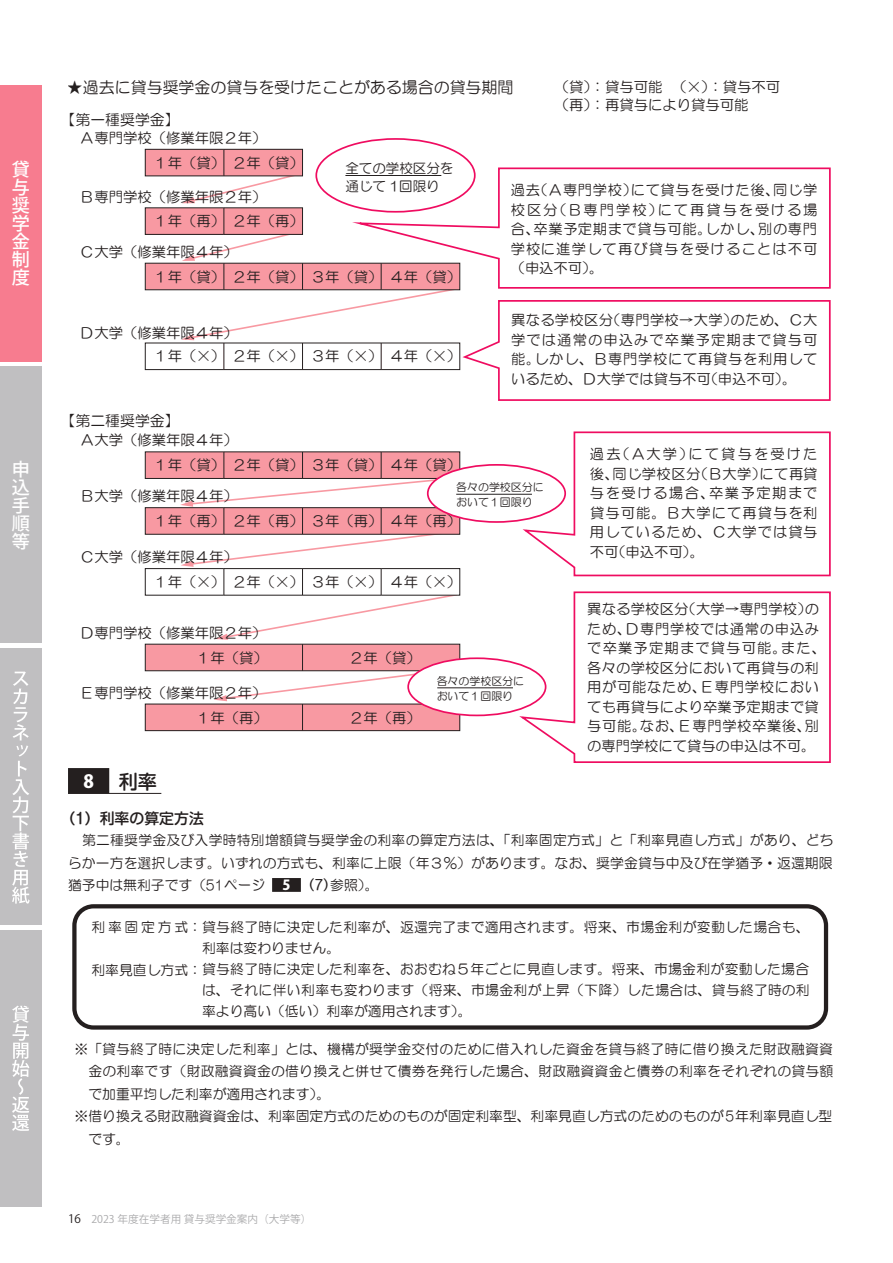
<style>
.page{position:relative;width:893px;height:1263px;background:#fff}
.page>*{position:absolute;margin:0;border:0;box-sizing:border-box;transform-origin:0 0}
.t1{font:500 19.2px "Shin M Go Pr 6";color:#241f1f}
.t2{font:500 18px "Koz Go Pro";color:#fff}
.t3{font:800 18px "Koz Go Pro";color:#fff}
.t4{font:15.9px "HG Maru Gothic MPRO";color:#241f1f}
.t5{font:14.85px "HG Maru Gothic MPRO";color:#241f1f}
.t6{font:500 14.85px "Shin M Go Pr 6";color:#241f1f}
.t7{font:14.4px/18px "HG Maru Gothic MPRO";color:#241f1f}
.t8{font:14.25px/19.5px "HG Maru Gothic MPRO";letter-spacing:.05em;color:#241f1f;text-align:justify}
.t9{font:14.25px/19.5px "HG Maru Gothic MPRO";letter-spacing:.015em;color:#241f1f}
.t10{font:13.8px/22.4px "HG Maru Gothic MPRO";letter-spacing:.02em;color:#241f1f;text-align:justify}
.t11{font:13.8px "HG Maru Gothic MPRO";color:#241f1f}
.t12{font:13.5px/18px "HG Maru Gothic MPRO";color:#241f1f}
.t13{font:10.95px/15px "HG Maru Gothic MPRO";color:#241f1f}
.t14{font:10.65px "Koz Go Pro";color:#aaaaac}
.s1{font-size:14.4px}
.s2{font-family:"Koz Go Pro";font-weight:800;color:#fff}
.s3{font-family:"Shin M Go Pr 6"}
.s4{font-size:11.7px;color:#241f1f}
</style>
<div class="page">
<hr style="left:68px;top:793px;width:93px;height:1px;background:#241f1f">
<div style="left:68px;top:768px;width:41px;height:25px;background:#241f1f"></div>
<div style="left:272px;top:878px;width:29px;height:14px;background:#241f1f"></div>
<div style="left:145px;top:149px;width:158px;height:27px;background:#f899a2"></div>
<div style="left:145px;top:149px;width:158px;height:27px;border:1px solid #241f1f"></div>
<div style="left:145px;top:208px;width:158px;height:26px;background:#f899a2"></div>
<div style="left:145px;top:208px;width:158px;height:27px;border:1px solid #241f1f"></div>
<div style="left:145px;top:263px;width:315px;height:27px;background:#f899a2"></div>
<div style="left:145px;top:452px;width:315px;height:27px;background:#f899a2;border:1px solid #241f1f"></div>
<div style="left:145px;top:507px;width:315px;height:27px;background:#f899a2;border:1px solid #241f1f"></div>
<div style="left:145px;top:568px;width:315px;height:27px;background:#fff;border:1px solid #241f1f"></div>
<div style="left:145px;top:644px;width:315px;height:27px;background:#f899a2;border:1px solid #241f1f"></div>
<div style="left:145px;top:704px;width:315px;height:27px;background:#f899a2"></div>
<div style="left:145px;top:704px;width:315px;height:27px;border:1px solid #241f1f"></div>
<svg style="left:180px;top:452px;width:280px;height:279px"></svg>
<div style="left:145px;top:343px;width:315px;height:27px;border:1px solid #241f1f"></div>
<svg style="left:181px;top:149px;width:650px;height:252px"></svg>
<svg style="left:520px;top:431px;width:311px;height:146px"></svg>
<svg style="left:516px;top:591px;width:315px;height:172px"></svg>
<div style="left:316px;top:139px;width:159px;height:73px;background:#fff;border-radius:50%"></div>
<div style="left:315px;top:138px;width:161px;height:75px;border:2px solid #ef0c60;border-radius:50%"></div>
<div style="left:428px;top:465px;width:137px;height:57px;background:#fff;border-radius:50%"></div>
<div style="left:427px;top:464px;width:139px;height:59px;border:2px solid #ef0c60;border-radius:50%"></div>
<div style="left:408px;top:658px;width:138px;height:57px;background:#fff;border-radius:50%"></div>
<div style="left:407px;top:657px;width:139px;height:59px;border:2px solid #ef0c60;border-radius:50%"></div>
<hr style="left:345px;top:175px;width:96px;height:1px;background:#241f1f">
<hr style="left:456px;top:494px;width:76px;height:1px;background:#241f1f">
<hr style="left:437px;top:687px;width:76px;height:1px;background:#241f1f">
<div style="left:72px;top:904px;width:756px;height:126px;border:4px solid #241f1f;border-radius:19px"></div>
<div style="left:0;top:85px;width:41px;height:276px;background:#f77c8f"></div>
<div style="left:0;top:367px;width:41px;height:276px;background:#c0bfc1"></div>
<div style="left:0;top:648px;width:41px;height:277px;background:#c0bfc1"></div>
<svg style="left:12px;top:671px;width:18px;height:233px"></svg>
<div style="left:0;top:930px;width:41px;height:276px;background:#c0bfc1"></div>
<svg style="left:12px;top:1006px;width:17px;height:125px"></svg>
<h2 class="t2" style="left:12px;top:158px;width:20px">貸</h2>
<h2 class="t2" style="left:12px;top:176px;width:20px">与</h2>
<h2 class="t2" style="left:12px;top:194px;width:20px">奨</h2>
<h2 class="t2" style="left:12px;top:212px;width:20px">学</h2>
<h2 class="t2" style="left:12px;top:230px;width:20px">金</h2>
<h2 class="t2" style="left:12px;top:248px;width:20px">制</h2>
<h2 class="t2" style="left:12px;top:266px;width:20px">度</h2>
<h2 class="t2" style="left:12px;top:458px;width:20px">申</h2>
<h2 class="t2" style="left:12px;top:476px;width:20px">込</h2>
<h2 class="t2" style="left:12px;top:494px;width:20px">手</h2>
<h2 class="t2" style="left:12px;top:512px;width:20px">順</h2>
<h2 class="t2" style="left:12px;top:530px;width:20px">等</h2>
<p class="t4" style="left:67px;top:80px;width:448px">★過去に貸与奨学金の貸与を受けたことがある場合の貸与期間</p>
<p class="t7" style="left:80px;top:129px;width:188px">Ａ専門学校（修業年限２年）</p>
<p class="t5" style="left:61px;top:112px;width:121px">【第一種奨学金】</p>
<p class="t7" style="left:555px;top:78px;width:195px">（貸）：貸与可能<br>（再）：再貸与により貸与可能</p>
<p class="t7" style="left:672px;top:78px;width:109px">（×）：貸与不可</p>
<p class="t7" style="left:154px;top:154px;width:152px">１年（貸）２年（貸）</p>
<p class="t7" style="left:80px;top:188px;width:188px">Ｂ専門学校（修業年限２年）</p>
<p class="t12" style="left:345px;top:159px;width:109px">全ての学校区分を通じて 1回限り</p>
<p class="t7" style="left:80px;top:206px;width:225px;line-height:31px;text-indent:74px">１年（再）２年（再）<br>Ｃ大学（修業年限４年）</p>
<p class="t7" style="left:154px;top:267px;width:309px">１年（貸）２年（貸）３年（貸）４年（貸）</p>
<p class="t7" style="left:154px;top:321px;width:309px;line-height:23.9px;text-indent:-74px">Ｄ大学（修業年限４年）<br>１年（×）２年（×）３年（×）４年（×）</p>
<p class="t5" style="left:61px;top:413px;width:121px">【第二種奨学金】</p>
<p class="t8" style="left:511px;top:180px;width:308px">過去（<span class="s1">Ａ</span>専門学校）にて貸与を受けた後、同じ学校区分（<span class="s1">Ｂ</span>専門学校）にて再貸与を受ける場合、卒業予定期まで貸与可能。しかし、別の専門学校に進学して再び貸与を受けることは不可（申込不可）。</p>
<p class="t8" style="left:511px;top:310px;width:308px">異なる学校区分（専門学校→大学）のため、<span class="s1">Ｃ</span>大学では通常の申込みで卒業予定期まで貸与可能。しかし、<span class="s1">Ｂ</span>専門学校にて再貸与を利用しているため、<span class="s1">Ｄ</span>大学では貸与不可（申込不可）。</p>
<p class="t7" style="left:154px;top:427px;width:309px;line-height:25px;text-indent:-74px">Ａ大学（修業年限４年）<br>１年（貸）２年（貸）３年（貸）４年（貸）</p>
<p class="t7" style="left:80px;top:487px;width:159px">Ｂ大学（修業年限４年）</p>
<p class="t13" style="left:456px;top:480px;width:89px">各々の学校区分において１回限り</p>
<p class="t7" style="left:154px;top:512px;width:309px">１年（再）２年（再）３年（再）４年（再）</p>
<p class="t7" style="left:80px;top:548px;width:159px">Ｃ大学（修業年限４年）</p>
<p class="t7" style="left:154px;top:573px;width:309px">１年（×）２年（×）３年（×）４年（×）</p>
<p class="t7" style="left:80px;top:620px;width:189px;line-height:24.6px;text-align:right">Ｄ専門学校（修業年限２年）<br>１年（貸）</p>
<p class="t7" style="left:349px;top:648px;width:73px">２年（貸）</p>
<p class="t7" style="left:80px;top:681px;width:189px;line-height:24.3px;text-align:right">Ｅ専門学校（修業年限２年）<br>１年（再）</p>
<p class="t7" style="left:349px;top:708px;width:73px">２年（再）</p>
<p class="t13" style="left:437px;top:673px;width:89px">各々の学校区分において１回限り</p>
<p class="t8" style="left:590px;top:444px;width:229px">過去（<span class="s1">Ａ</span>大学）にて貸与を受けた後、同じ学校区分（<span class="s1">Ｂ</span>大学）にて再貸与を受ける場合、卒業予定期まで貸与可能。<span class="s1">Ｂ</span>大学にて再貸与を利用しているため、<span class="s1">Ｃ</span>大学では貸与不可（申込不可）。</p>
<p class="t9" style="left:587px;top:599px;width:240px">異なる学校区分（大学→専門学校）のため、<span class="s1">Ｄ</span>専門学校では通常の申込みで卒業予定期まで貸与可能。また、各々の学校区分において再貸与の利用が可能なため、<span class="s1">Ｅ</span>専門学校においても再貸与により卒業予定期まで貸与可能。なお、<span class="s1">Ｅ</span>専門学校卒業後、別の専門学校にて貸与の申込は不可。</p>
<h2 class="t3" style="left:83px;top:770px;width:12px">8</h2>
<h1 class="t1" style="left:119px;top:766px;width:40px">利率</h1>
<p class="t6" style="left:61px;top:806px;width:145px">（1）利率の算定方法</p>
<p class="t10" style="left:68px;top:829px;width:767px">　第二種奨学金及び入学時特別増額貸与奨学金の利率の算定方法は、「利率固定方式」と「利率見直し方式」があり、どちらか一方を選択します。いずれの方式も、利率に上限（年３％）があります。なお、奨学金貸与中及び在学猶予・返還期限猶予中は無利子です（51ページ <span class="s2">5</span> <span class="s3">（7）</span>参照）。</p>
<p class="t10" style="left:92px;top:916px;width:720px">利率固定方式：貸与終了時に決定した利率が、返還完了まで適用されます。将来、市場金利が変動した場合も、</p>
<p class="t10" style="left:92px;top:958px;width:719px">利率見直し方式：貸与終了時に決定した利率を、おおむね５年ごとに見直します。将来、市場金利が変動した場合</p>
<p class="t11" style="left:202px;top:941px;width:140px">利率は変わりません。</p>
<p class="t10" style="left:202px;top:979px;width:609px;line-height:21px">は、それに伴い利率も変わります（将来、市場金利が上昇（下降）した場合は、貸与終了時の利率より高い（低い）利率が適用されます）。</p>
<p class="t10" style="left:75px;top:1037px;width:760px">※「貸与終了時に決定した利率」とは、機構が奨学金交付のために借入れした資金を貸与終了時に借り換えた財政融資資</p>
<p class="t10" style="left:88px;top:1060px;width:746px">金の利率です（財政融資資金の借り換えと併せて債券を発行した場合、財政融資資金と債券の利率をそれぞれの貸与額</p>
<p class="t11" style="left:88px;top:1087px;width:243px">で加重平均した利率が適用されます）。</p>
<p class="t11" style="left:75px;top:1109px;width:759px">※借り換える財政融資資金は、利率固定方式のためのものが固定利率型、利率見直し方式のためのものが５年利率見直し型</p>
<p class="t10" style="left:88px;top:1127px;width:43px">です。</p>
<p class="t14" style="left:68px;top:1212px;width:245px"><span class="s4">16</span> 2023 年度在学者用 貸与奨学金案内（大学等）</p>
</div>
